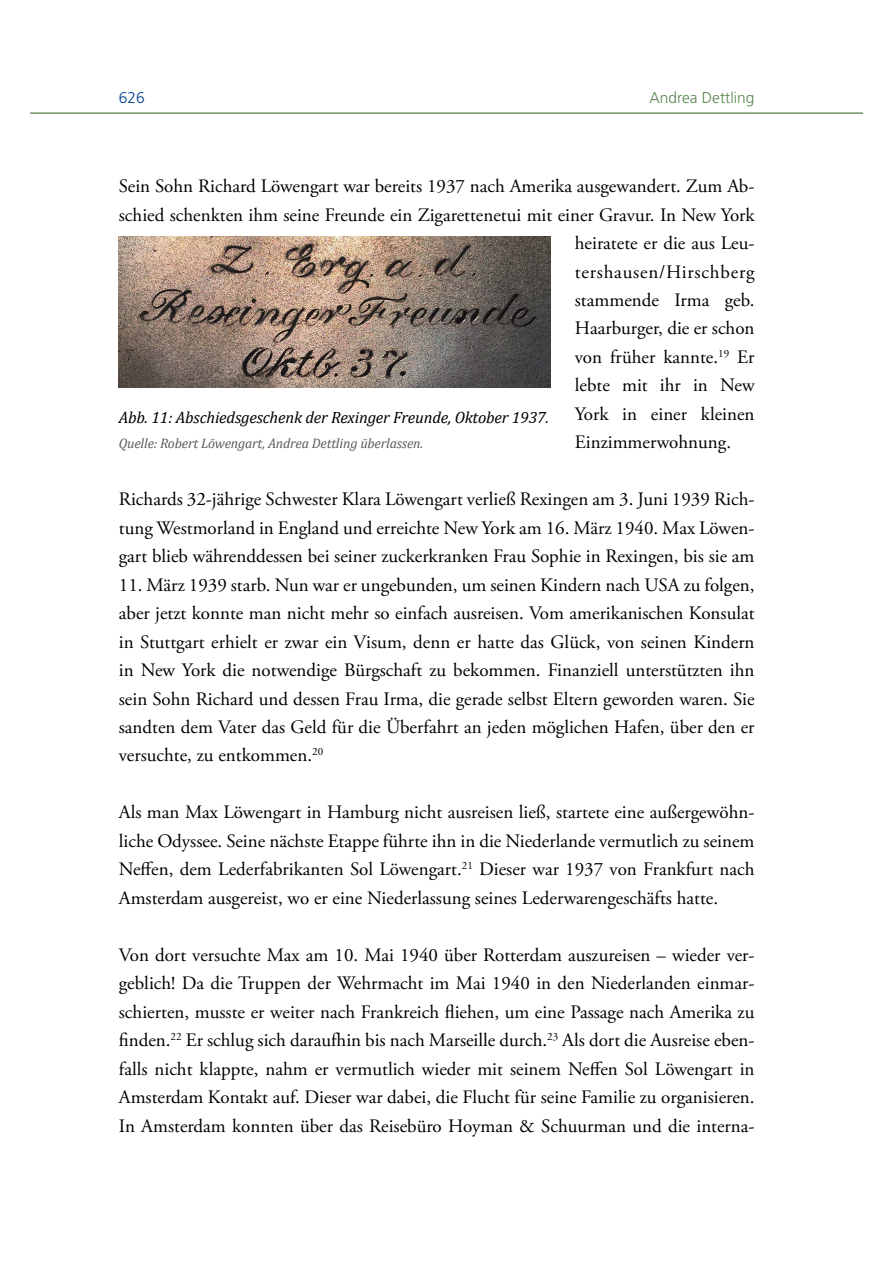
<style>
.page{position:relative;width:893px;height:1263px;background:#fff}
.page>*{position:absolute;margin:0;border:0;box-sizing:border-box;transform-origin:0 0}
.t1{font:18.9px/28.5px "Adobe Garamond Pro";color:#000;text-align:justify}
.t2{font:18.9px "Adobe Garamond Pro";letter-spacing:.04em;color:#000}
.t3{font:italic 16.35px "Cambria";letter-spacing:-.01em;color:#000}
.t4{font:300 15.6px "Frutiger";color:#59854e}
.t5{font:300 15.6px "Frutiger";color:#004290}
.t6{font:italic 13.8px "Cambria";letter-spacing:-.01em;color:#5a5b5e}
</style>
<div class="page">
<hr style="left:31px;top:112px;width:831px;height:2px;background:#59854e">
<img style="left:119px;top:236px;width:431px;height:151px">
<p class="t5" style="left:119px;top:89px;width:27px">626</p>
<p class="t4" style="left:650px;top:89px;width:106px">Andrea Dettling</p>
<p class="t1" style="left:119px;top:173px;width:637px">Sein Sohn Richard Löwengart war bereits 1937 nach Amerika ausgewandert. Zum Ab-</p>
<p class="t1" style="left:119px;top:201px;width:637px">schied schenkten ihm seine Freunde ein Zigarettenetui mit einer Gravur. In New York</p>
<p class="t1" style="left:575px;top:229px;width:181px">heiratete er die aus Leu-</p>
<p class="t2" style="left:575px;top:260px;width:181px">tershausen/Hirschberg</p>
<p class="t1" style="left:575px;top:286px;width:181px">stammende Irma geb.</p>
<p class="t1" style="left:575px;top:315px;width:181px">Haarburger, die er schon</p>
<p class="t1" style="left:575px;top:343px;width:181px">von früher kannte.<sup>19</sup> Er</p>
<p class="t1" style="left:575px;top:372px;width:181px">lebte mit ihr in New</p>
<p class="t1" style="left:575px;top:400px;width:181px">York in einer kleinen</p>
<p class="t1" style="left:575px;top:429px;width:158px">Einzimmerwohnung.</p>
<p class="t1" style="left:119px;top:486px;width:637px">Richards 32-jährige Schwester Klara Löwengart verließ Rexingen am 3. Juni 1939 Rich&shy;tung Westmorland in England und erreichte New York am 16. März 1940. Max Löwen&shy;gart blieb währenddessen bei seiner zuckerkranken Frau Sophie in Rexingen, bis sie am</p>
<p class="t1" style="left:119px;top:571px;width:637px">11. März 1939 starb. Nun war er ungebunden, um seinen Kindern nach USA zu folgen, aber jetzt konnte man nicht mehr so einfach ausreisen. Vom amerikanischen Konsulat in Stuttgart erhielt er zwar ein Visum, denn er hatte das Glück, von seinen Kindern in New York die notwendige Bürgschaft zu bekommen. Finanziell unterstützten ihn sein Sohn Richard und dessen Frau Irma, die gerade selbst Eltern geworden waren. Sie sandten dem Vater das Geld für die Überfahrt an jeden möglichen Hafen, über den er versuchte, zu entkommen.<sup>20</sup></p>
<p class="t3" style="left:119px;top:405px;width:432px">Abb. 11: Abschiedsgeschenk der Rexinger Freunde, Oktober 1937.</p>
<p class="t6" style="left:119px;top:434px;width:306px">Quelle: Robert Löwengart, Andrea Dettling überlassen.</p>
<p class="t1" style="left:119px;top:799px;width:637px">Als man Max Löwengart in Hamburg nicht ausreisen ließ, startete eine außergewöhn&shy;liche Odyssee. Seine nächste Etappe führte ihn in die Niederlande vermutlich zu seinem Neffen, dem Lederfabrikanten Sol Löwengart.<sup>21</sup> Dieser war 1937 von Frankfurt nach Amsterdam ausgereist, wo er eine Niederlassung seines Lederwarengeschäfts hatte.</p>
<p class="t1" style="left:119px;top:941px;width:637px">Von dort versuchte Max am 10. Mai 1940 über Rotterdam auszureisen – wieder ver&shy;geblich! Da die Truppen der Wehrmacht im Mai 1940 in den Niederlanden einmar&shy;schierten, musste er weiter nach Frankreich fliehen, um eine Passage nach Amerika zu finden.<sup>22</sup> Er schlug sich daraufhin bis nach Marseille durch.<sup>23</sup> Als dort die Ausreise eben&shy;falls nicht klappte, nahm er vermutlich wieder mit seinem Neffen Sol Löwengart in Amsterdam Kontakt auf. Dieser war dabei, die Flucht für seine Familie zu organisieren.<br>In Amsterdam konnten über das Reisebüro Hoyman &amp; Schuurman und die interna-</p>
</div>
